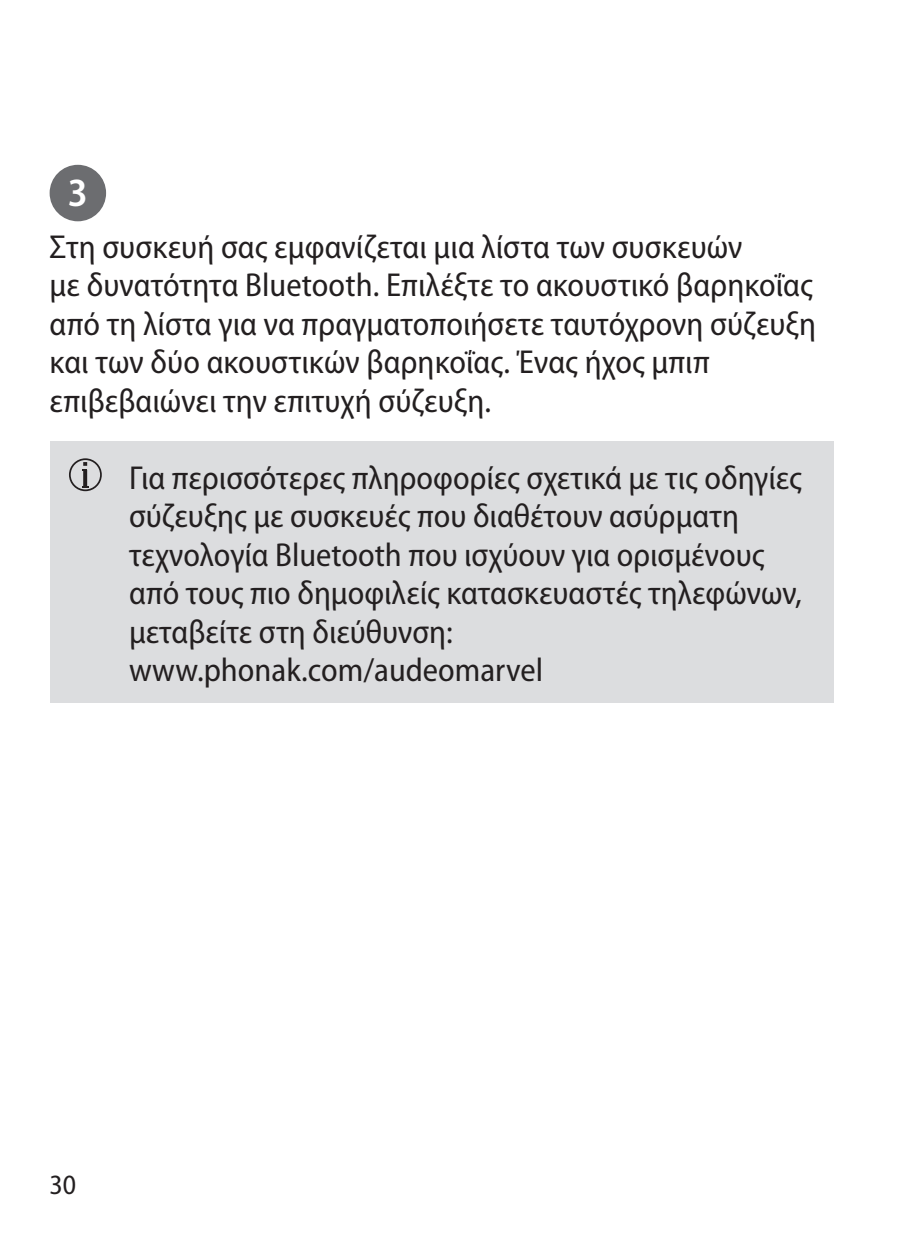
<style>
.page{position:relative;width:913px;height:1241px;background:#fff}
.page>*{position:absolute;margin:0;border:0;box-sizing:border-box;transform-origin:0 0}
.t1{font:600 semi-condensed 40.25px "Myriad Pro";color:#fff}
.t2{font:semi-condensed 33.25px/38.5px "Myriad Pro";color:#231f20}
.t3{font:semi-condensed 28px "Myriad Pro";color:#231f20}
</style>
<div class="page">
<div style="left:50px;top:441px;width:783px;height:261px;background:#dcdddf"></div>
<svg style="left:69px;top:458px;width:33px;height:33px"></svg>
<div style="left:50px;top:165px;width:56px;height:56px;background:#6c6d70;border-radius:50%"></div>
<p class="t1" style="left:68px;top:167px;width:22px">3</p>
<p class="t2" style="left:50px;top:227px;width:768px">Στη συσκευή σας εμφανίζεται μια λίστα των συσκευών<br>με δυνατότητα Bluetooth. Επιλέξτε το ακουστικό βαρηκοΐας από τη λίστα για να πραγματοποιήσετε ταυτόχρονη σύζευξη και των δύο ακουστικών βαρηκοΐας. Ένας ήχος μπιπ επιβεβαιώνει την επιτυχή σύζευξη.</p>
<p class="t2" style="left:129px;top:458px;width:674px">Για περισσότερες πληροφορίες σχετικά με τις οδηγίες σύζευξης με συσκευές που διαθέτουν ασύρματη τεχνολογία Bluetooth που ισχύουν για ορισμένους από τους πιο δημοφιλείς κατασκευαστές τηλεφώνων, μεταβείτε στη διεύθυνση: www.phonak.com/audeomarvel</p>
<p class="t3" style="left:50px;top:1167px;width:28px">30</p>
</div>
